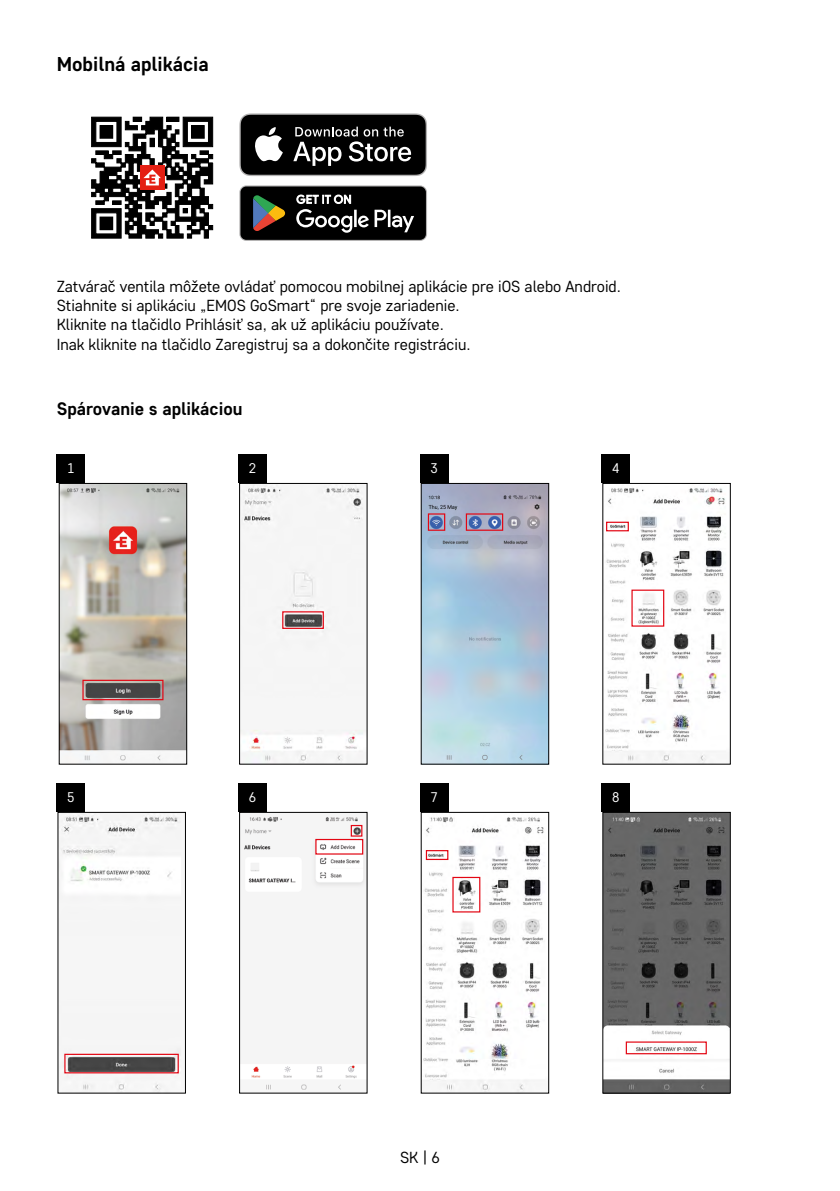
<style>
.page{position:relative;width:840px;height:1191px;background:#fff}
.page>*{position:absolute;margin:0;border:0;box-sizing:border-box;transform-origin:0 0}
.t1{font:700 20px "Core Sans D55";color:#000}
.t2{font:700 18px "Core Sans D55";color:#000}
.t3{font:16px/19.2px "Core Sans D35";color:#000}
.t4{font:14px "Core Sans D35";color:#fff}
</style>
<div class="page">
<svg style="left:91px;top:116px;width:123px;height:123px"></svg>
<svg style="left:239px;top:113px;width:188px;height:63px;background:#333"></svg>
<svg style="left:239px;top:185px;width:188px;height:56px"></svg>
<div style="left:240px;top:186px;width:185px;height:54px;background:#000;border-radius:6px"></div>
<svg style="left:253px;top:195px;width:33px;height:36px"></svg>
<svg style="left:296px;top:194px;width:118px;height:39px"></svg>
<div style="left:57px;top:454px;width:28px;height:28px;background:#000"></div>
<div style="left:238px;top:454px;width:28px;height:28px;background:#000"></div>
<div style="left:420px;top:454px;width:28px;height:28px;background:#000"></div>
<div style="left:601px;top:454px;width:28px;height:28px;background:#000"></div>
<img style="left:61px;top:485px;width:124px;height:277px">
<div style="left:59px;top:483px;width:128px;height:281px;border:1px solid #000"></div>
<div style="left:82px;top:679px;width:81px;height:21px;border:1px solid #e30613"></div>
<img style="left:241px;top:485px;width:124px;height:277px">
<div style="left:239px;top:483px;width:128px;height:281px;border:1px solid #000"></div>
<div style="left:282px;top:611px;width:42px;height:18px;border:1px solid #e30613"></div>
<img style="left:423px;top:485px;width:123px;height:277px">
<div style="left:427px;top:513px;width:18px;height:18px;border:1px solid #e30613"></div>
<div style="left:465px;top:513px;width:38px;height:18px;border:1px solid #e30613"></div>
<img style="left:605px;top:488px;width:121px;height:274px">
<div style="left:631px;top:589px;width:33px;height:37px;border:1px solid #e30613"></div>
<div style="left:605px;top:521px;width:23px;height:10px;border:1px solid #e30613"></div>
<div style="left:57px;top:783px;width:28px;height:28px;background:#000"></div>
<div style="left:238px;top:783px;width:28px;height:28px;background:#000"></div>
<div style="left:420px;top:783px;width:28px;height:28px;background:#000"></div>
<div style="left:601px;top:783px;width:28px;height:28px;background:#000"></div>
<img style="left:60px;top:814px;width:122px;height:277px">
<div style="left:64px;top:1053px;width:115px;height:20px;border:1px solid #e30613"></div>
<img style="left:243px;top:816px;width:122px;height:274px">
<div style="left:239px;top:812px;width:128px;height:281px;border:1px solid #000"></div>
<div style="left:350px;top:825px;width:12px;height:11px;border:1px solid #e30613"></div>
<div style="left:315px;top:839px;width:48px;height:15px;border:1px solid #e30613"></div>
<img style="left:423px;top:817px;width:121px;height:274px">
<div style="left:425px;top:850px;width:23px;height:10px;border:1px solid #e30613"></div>
<div style="left:452px;top:877px;width:28px;height:35px;border:1px solid #e30613"></div>
<img style="left:604px;top:814px;width:124px;height:277px">
<div style="left:625px;top:1041px;width:81px;height:13px;border:1px solid #e30613"></div>
<p class="t1" style="left:57px;top:51px;width:153px">Mobilná aplikácia</p>
<p class="t3" style="left:57px;top:276px;width:565px">Zatvárač ventila môžete ovládať pomocou mobilnej aplikácie pre iOS alebo Android.<br>Stiahnite si aplikáciu „EMOS GoSmart“ pre svoje zariadenie.<br>Kliknite na tlačidlo Prihlásiť sa, ak už aplikáciu používate.<br>Inak kliknite na tlačidlo Zaregistruj sa a dokončite registráciu.</p>
<p class="t2" style="left:57px;top:397px;width:187px">Spárovanie s aplikáciou</p>
<p class="t4" style="left:67px;top:459px;width:9px">1</p>
<p class="t4" style="left:249px;top:459px;width:9px">2</p>
<p class="t4" style="left:430px;top:459px;width:9px">3</p>
<p class="t4" style="left:611px;top:459px;width:9px">4</p>
<p class="t4" style="left:67px;top:788px;width:9px">5</p>
<p class="t4" style="left:249px;top:788px;width:9px">6</p>
<p class="t4" style="left:430px;top:788px;width:9px">7</p>
<p class="t4" style="left:611px;top:788px;width:9px">8</p>
<p class="t3" style="left:400px;top:1147px;width:41px">SK | 6</p>
</div>
